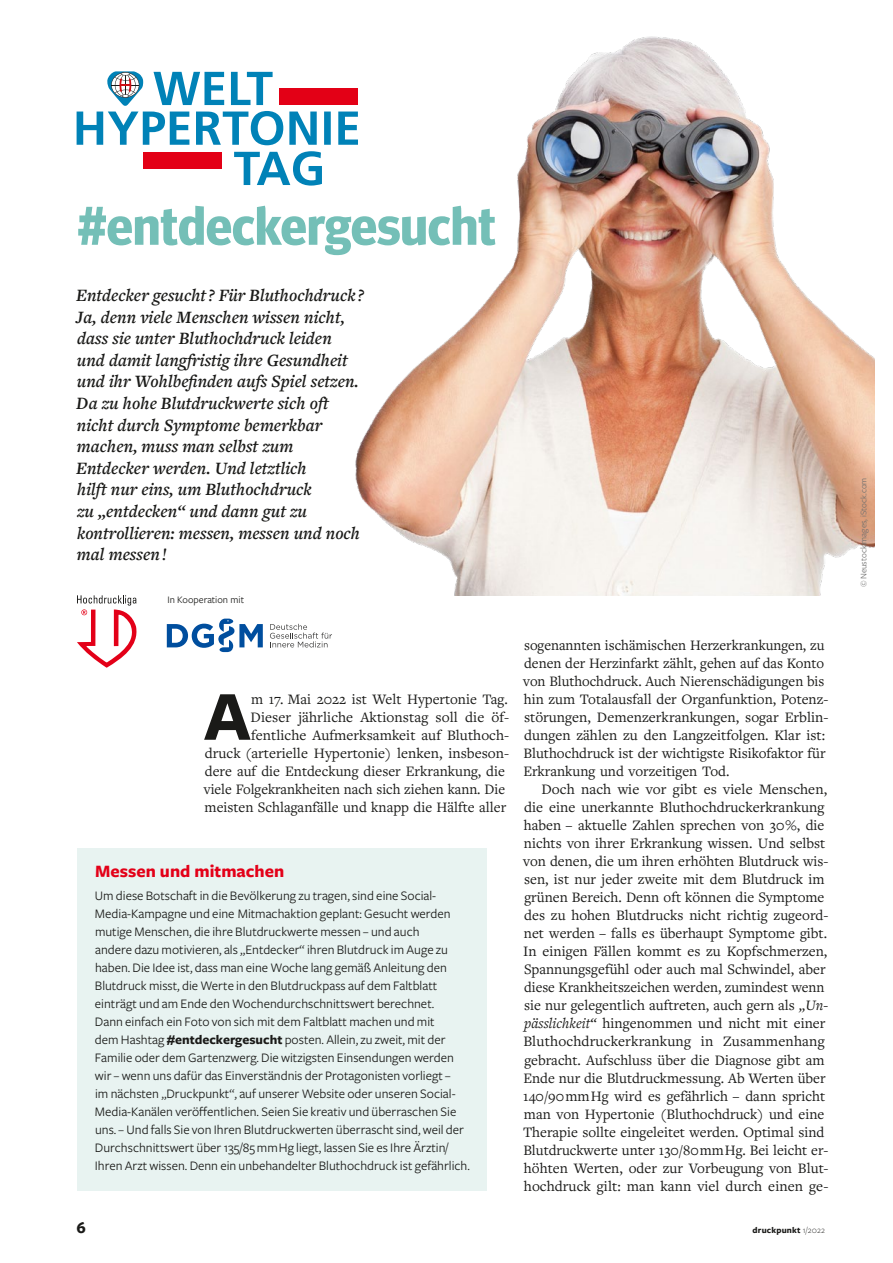
<style>
.page{position:relative;width:893px;height:1263px;background:#fff}
.page>*{position:absolute;margin:0;border:0;box-sizing:border-box;transform-origin:0 0}
.t1{font:700 72.75px "Freight Sans Pro";color:#1a1a18}
.t2{font:700 54px "Meta Headline Pro";color:#74bfb7}
.t3{font:italic 600 18px/21.6px "Freight Text Pro";color:#1a1a18}
.t4{font:700 18px "Freight Sans Pro";color:#e30018}
.t5{font:700 16.5px "Freight Sans Pro";color:#1a1a18}
.t6{font:15px/18px "Freight Text Pro";color:#1a1a18}
.t7{font:13.5px/18px "Freight Sans Pro";color:#1a1a18}
.t8{font:10.35px "Freight Sans Pro";color:#1a1a18}
.t9{font:9px "Freight Sans Pro";color:#6f6f6e}
.t10{font:700 9px "Freight Sans Pro";letter-spacing:.02em;color:#1a1a18}
.s1{font-weight:700}
.s2{font-style:italic}
.s3{font-weight:300}
</style>
<div class="page">
<img style="left:355px;top:36px;width:520px;height:559px">
<div style="left:77px;top:848px;width:409px;height:343px;background:#e8f3f1"></div>
<svg style="left:77px;top:595px;width:59px;height:73px"></svg>
<svg style="left:167px;top:619px;width:96px;height:33px"></svg>
<svg style="left:270px;top:624px;width:62px;height:23px"></svg>
<svg style="left:77px;top:71px;width:281px;height:74px"></svg>
<svg style="left:234px;top:151px;width:88px;height:35px"></svg>
<div style="left:279px;top:88px;width:79px;height:17px;background:#e30016"></div>
<div style="left:143px;top:152px;width:78px;height:16px;background:#e30016"></div>
<h2 class="t2" style="left:78px;top:183px;width:420px">#entdeckergesucht</h2>
<p class="t3" style="left:76px;top:284px;width:290px">Entdecker gesucht? Für Bluthochdruck?<br>Ja, denn viele Menschen wissen nicht, dass sie unter Bluthochdruck leiden<br>und damit langfristig ihre Gesundheit und ihr Wohlbefinden aufs Spiel setzen.<br>Da zu hohe Blutdruckwerte sich oft nicht durch Symptome bemerkbar machen, muss man selbst zum Entdecker werden. Und letztlich<br>hilft nur eins, um Bluthochdruck<br>zu „entdecken“ und dann gut zu kontrollieren: messen, messen und noch mal messen!</p>
<p class="t8" style="left:167px;top:593px;width:78px">In Kooperation mit</p>
<p class="t6" style="left:204px;top:689px;width:307px;text-align:right">m 17. Mai 2022 ist Welt Hypertonie Tag.<br>Dieser jährliche Aktionstag soll die öf&shy;fentliche Aufmerksamkeit auf Bluthoch-<br>druck (arterielle Hypertonie) lenken, insbeson&shy;dere auf die Entdeckung dieser Erkrankung, die viele Folgekrankheiten nach sich ziehen kann. Die meisten Schlaganfälle und knapp die Hälfte aller</p>
<h1 class="t1" style="left:204px;top:666px;width:48px">A</h1>
<p class="t4" style="left:95px;top:859px;width:191px">Messen und mitmachen</p>
<p class="t7" style="left:95px;top:886px;width:377px">Um diese Botschaft in die Bevölkerung zu tragen, sind eine Social-Media-Kampagne und eine Mitmachaktion geplant: Gesucht werden mutige Menschen, die ihre Blutdruckwerte messen – und auch<br>andere dazu motivieren, als „Entdecker“ ihren Blutdruck im Auge zu haben. Die Idee ist, dass man eine Woche lang gemäß Anleitung den Blutdruck misst, die Werte in den Blutdruckpass auf dem Faltblatt einträgt und am Ende den Wochendurchschnittswert berechnet.<br>Dann einfach ein Foto von sich mit dem Faltblatt machen und mit<br>dem Hashtag <span class="s1">#entdeckergesucht</span> posten. Allein, zu zweit, mit der Familie oder dem Gartenzwerg. Die witzigsten Einsendungen werden wir – wenn uns dafür das Einverständnis der Protagonisten vorliegt –<br>im nächsten „Druckpunkt“, auf unserer Website oder unseren Social-Media-Kanälen veröffentlichen. Seien Sie kreativ und überraschen Sie uns. – Und falls Sie von Ihren Blutdruckwerten überrascht sind, weil der Durchschnittswert über 135/85 mm Hg liegt, lassen Sie es Ihre Ärztin/ Ihren Arzt wissen. Denn ein unbehandelter Bluthochdruck ist gefährlich.</p>
<p class="t6" style="left:523px;top:635px;width:307px">sogenannten ischämischen Herzerkrankungen, zu denen der Herzinfarkt zählt, gehen auf das Konto von Bluthochdruck. Auch Nierenschädigungen bis hin zum Totalausfall der Organfunktion, Potenz&shy;störungen, Demenzerkrankungen, sogar Erblin&shy;dungen zählen zu den Langzeitfolgen. Klar ist:<br>Bluthochdruck ist der wichtigste Risikofaktor für Erkrankung und vorzeitigen Tod.</p>
<p class="t6" style="left:523px;top:779px;width:307px;text-indent:18px">Doch nach wie vor gibt es viele Menschen, die eine unerkannte Bluthochdruckerkrankung haben – aktuelle Zahlen sprechen von 30 %, die nichts von ihrer Erkrankung wissen. Und selbst von denen, die um ihren erhöhten Blutdruck wis&shy;sen, ist nur jeder zweite mit dem Blutdruck im grünen Bereich. Denn oft können die Symptome des zu hohen Blutdrucks nicht richtig zugeord&shy;net werden – falls es überhaupt Symptome gibt.<br>In einigen Fällen kommt es zu Kopfschmerzen, Spannungsgefühl oder auch mal Schwindel, aber diese Krankheitszeichen werden, zumindest wenn sie nur gelegentlich auftreten, auch gern als <span class="s2">„Un&shy;pässlichkeit“</span> hingenommen und nicht mit einer Bluthochdruckerkrankung in Zusammenhang gebracht. Aufschluss über die Diagnose gibt am Ende nur die Blutdruckmessung. Ab Werten über 140/90 mm Hg wird es gefährlich – dann spricht man von Hypertonie (Bluthochdruck) und eine Therapie sollte eingeleitet werden. Optimal sind Blutdruckwerte unter 130/80 mm Hg. Bei leicht er&shy;höhten Werten, oder zur Vorbeugung von Blut&shy;hochdruck gilt: man kann viel durch einen ge-</p>
<p class="t5" style="left:77px;top:1216px;width:11px">6</p>
<p class="t10" style="left:753px;top:1223px;width:74px">druckpunkt <span class="s3">1/2022</span></p>
<p class="t9" style="left:857px;top:587px;width:111px;rotate:-90deg">© Neustockimages, iStock.com</p>
</div>
